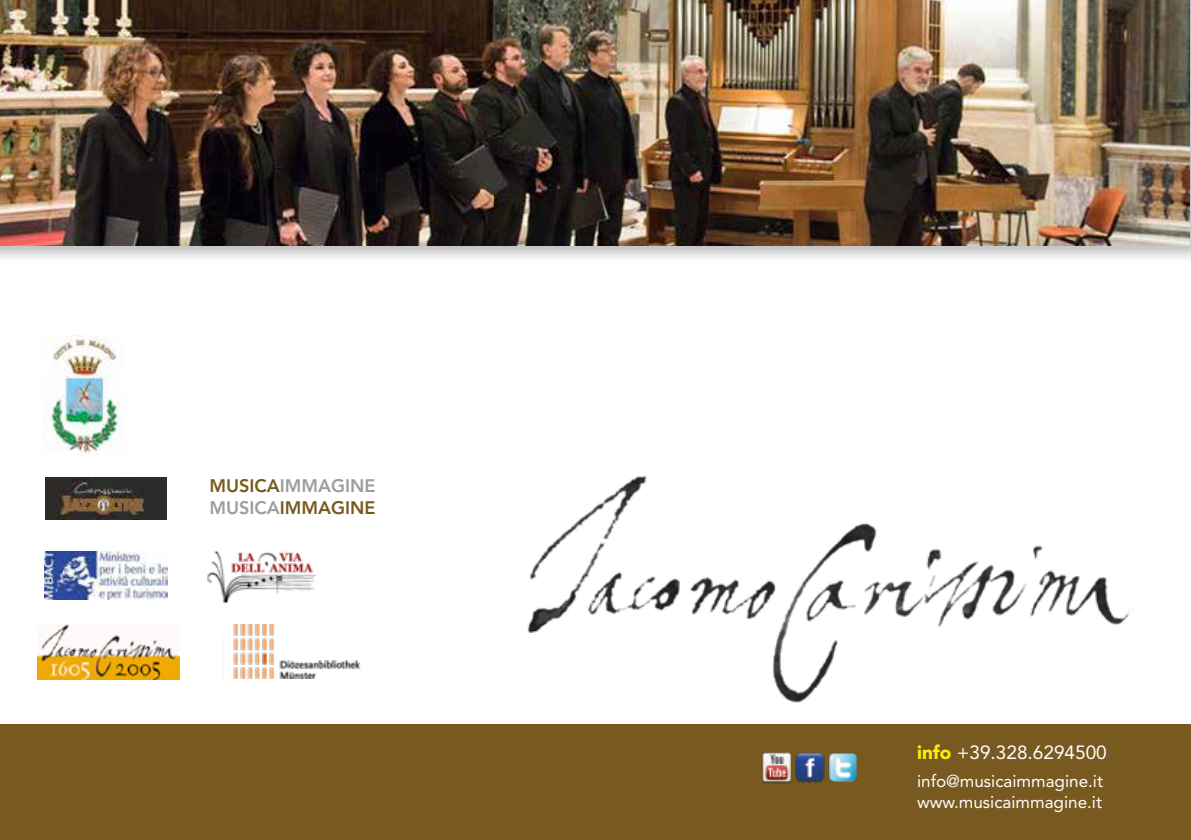
<style>
.page{position:relative;width:1191px;height:840px;background:#fff}
.page>*{position:absolute;margin:0;border:0;box-sizing:border-box;transform-origin:0 0}
.t1{font:19px "Avenir LT Std";color:#fff}
.t2{font:800 18px/21.6px "Avenir LT Std";color:#785920}
.t3{font:17.2px/20.6px "Avenir LT Std";color:#fff}
.s1{color:#9d9d9c}
.s2{font-weight:900;color:#ffed00}
</style>
<div class="page">
<div style="left:0;top:723px;width:1191px;height:116px;background:#785920"></div>
<img style="left:527px;top:476px;width:603px;height:227px">
<img style="left:222px;top:624px;width:139px;height:54px">
<img style="left:761px;top:752px;width:97px;height:31px">
<img style="left:38px;top:624px;width:142px;height:54px">
<img style="left:207px;top:550px;width:110px;height:54px">
<img style="left:44px;top:551px;width:123px;height:48px">
<img style="left:45px;top:477px;width:121px;height:42px">
<img style="left:42px;top:335px;width:81px;height:120px">
<div style="left:0;top:0;width:1191px;height:264px;background:#000;opacity:.25"></div>
<img style="left:0;top:0;width:1189px;height:245px">
<p class="t2" style="left:209px;top:475px;width:168px">MUSICA<span class="s1">IMMAGINE<br>MUSICA</span>IMMAGINE</p>
<p class="t1" style="left:917px;top:741px;width:191px"><span class="s2">info</span> +39.328.6294500</p>
<p class="t3" style="left:917px;top:770px;width:187px">info@musicaimmagine.it www.musicaimmagine.it</p>
</div>
